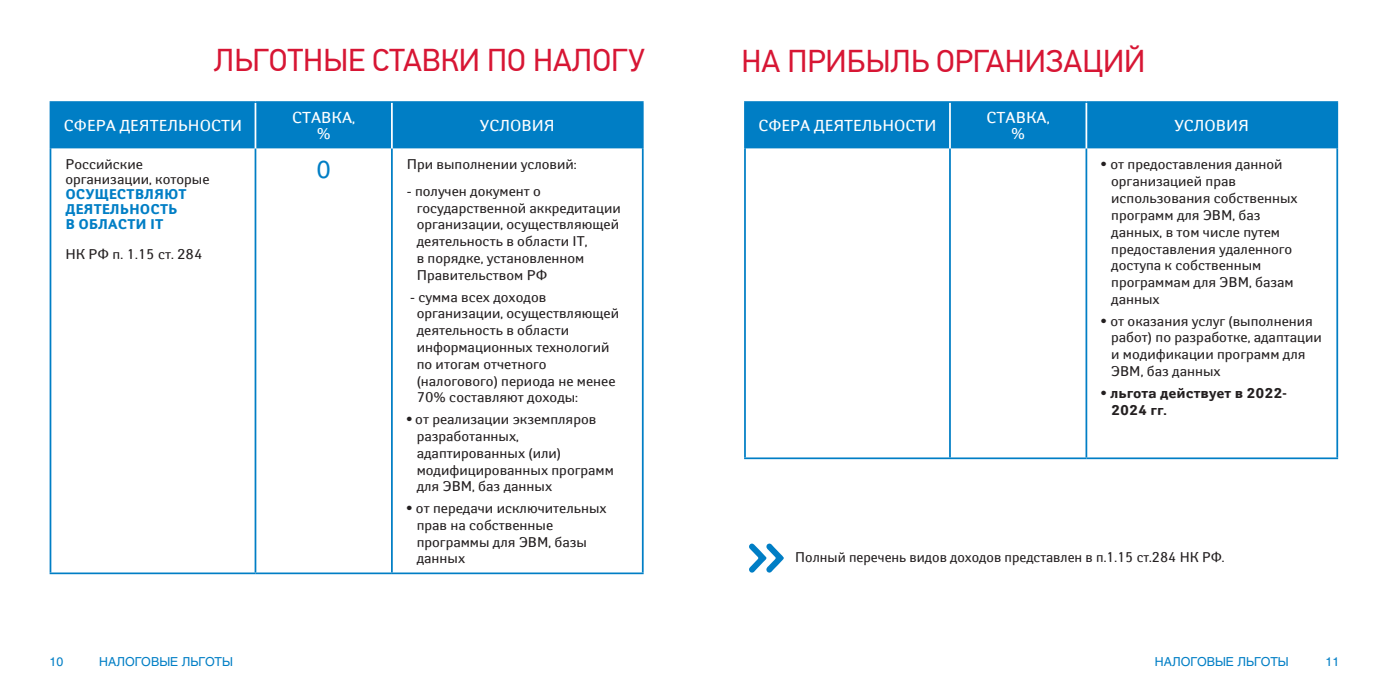
<style>
.page{position:relative;width:1389px;height:695px;background:#fff}
.page>*{position:absolute;margin:0;border:0;box-sizing:border-box;transform-origin:0 0}
.t1{font:31.5px "PF Din Text Pro";color:#d71634}
.Ставка_налога{font:24.5px "Helios C";color:#007ec5}
.Шапка_таблицы{font:15.75px/15.8px "Yanus C";color:#fff;text-align:center;scale:1.04 1}
.Основной_таблица{font:14px/16.8px "Yanus C";color:#231f20;scale:1.04 1}
.t2{font:700 14px/15px "Yanus C";color:#007ec5;scale:1.04 1}
.Основной_таблица-2{font:14px "Yanus C";color:#231f20}
.t3{font:700 14px/16.8px "Yanus C";color:#231f20;scale:1.04 1}
.t4{font:12.25px "Helios";color:#007ec5}
.s1{font-weight:400;color:#231f20}
.s2{font-family:"Helios C"}
.s3{font-family:"Helios C";font-weight:400}
</style>
<div class="page">
<div style="left:51px;top:103px;width:591px;height:46px;background:#007ec5"></div>
<svg style="left:51px;top:149px;width:591px;height:423px"></svg>
<hr style="left:50px;top:101px;width:205px;height:2px;background:#007ec5">
<hr style="left:255px;top:101px;width:137px;height:2px;background:#007ec5">
<hr style="left:392px;top:101px;width:252px;height:2px;background:#007ec5">
<hr style="left:50px;top:103px;width:1px;height:46px;background:#007ec5">
<hr style="left:642px;top:103px;width:2px;height:46px;background:#007ec5">
<hr style="left:255px;top:103px;width:1px;height:46px;background:#fff">
<hr style="left:391px;top:103px;width:2px;height:46px;background:#fff">
<hr style="left:50px;top:149px;width:1px;height:423px;background:#007ec5">
<hr style="left:255px;top:149px;width:1px;height:423px;background:#007ec5">
<hr style="left:391px;top:149px;width:2px;height:423px;background:#007ec5">
<hr style="left:642px;top:149px;width:2px;height:423px;background:#007ec5">
<hr style="left:50px;top:572px;width:205px;height:2px;background:#007ec5">
<hr style="left:255px;top:572px;width:137px;height:2px;background:#007ec5">
<hr style="left:392px;top:572px;width:252px;height:2px;background:#007ec5">
<div style="left:746px;top:103px;width:590px;height:46px;background:#007ec5"></div>
<hr style="left:744px;top:101px;width:206px;height:2px;background:#007ec5">
<hr style="left:950px;top:101px;width:136px;height:2px;background:#007ec5">
<hr style="left:1086px;top:101px;width:252px;height:2px;background:#007ec5">
<hr style="left:744px;top:103px;width:2px;height:46px;background:#007ec5">
<hr style="left:1336px;top:103px;width:2px;height:46px;background:#007ec5">
<hr style="left:949px;top:103px;width:2px;height:46px;background:#fff">
<hr style="left:1086px;top:103px;width:1px;height:46px;background:#fff">
<hr style="left:744px;top:149px;width:2px;height:308px;background:#007ec5">
<hr style="left:949px;top:149px;width:2px;height:308px;background:#007ec5">
<hr style="left:1086px;top:149px;width:1px;height:308px;background:#007ec5">
<hr style="left:1336px;top:149px;width:2px;height:308px;background:#007ec5">
<hr style="left:744px;top:457px;width:206px;height:2px;background:#007ec5">
<hr style="left:950px;top:457px;width:136px;height:2px;background:#007ec5">
<hr style="left:1086px;top:457px;width:252px;height:2px;background:#007ec5">
<svg style="left:749px;top:543px;width:35px;height:30px"></svg>
<p class="t1" style="left:214px;top:41px;width:432px">ЛЬГОТНЫЕ СТАВКИ ПО НАЛОГУ</p>
<p class="Шапка_таблицы" style="left:64px;top:118px;width:173px">СФЕРА ДЕЯТЕЛЬНОСТИ</p>
<p class="Шапка_таблицы" style="left:292px;top:110px;width:62px">СТАВКА, %</p>
<p class="Шапка_таблицы" style="left:480px;top:118px;width:73px">УСЛОВИЯ</p>
<p class="t2" style="left:65px;top:157px;width:140px"><span class="s1">Российские организации, которые<br></span>ОСУЩЕСТВЛЯЮТ<br>ДЕЯТЕЛЬНОСТЬ<br>В ОБЛАСТИ IT</p>
<p class="Основной_таблица" style="left:65px;top:246px;width:133px">НК РФ п. 1.15 ст. 284</p>
<p class="Ставка_налога" style="left:317px;top:154px;width:15px">0</p>
<p class="Основной_таблица" style="left:407px;top:155px;width:165px">При выполнении условий:</p>
<p class="Основной_таблица" style="left:417px;top:182px;width:198px;text-indent:-10px"><span class="s2">-</span> получен документ о государственной аккредитации организации, осуществляющей деятельность в области IT,<br>в порядке, установленном<br>Правительством РФ</p>
<p class="Основной_таблица" style="left:417px;top:288px;width:196px;text-indent:-7px"><span class="s2">-</span> сумма всех доходов организации, осуществляющей деятельность в области информационных технологий по итогам отчетного (налогового) периода не менее<br>70% составляют доходы:</p>
<p class="Основной_таблица" style="left:417px;top:410px;width:191px;text-indent:-10px"><span class="s2">•</span> от реализации экземпляров разработанных, адаптированных (или) модифицированных программ для ЭВМ, баз данных</p>
<p class="Основной_таблица" style="left:417px;top:499px;width:184px;text-indent:-10px"><span class="s2">•</span> от передачи исключительных прав на собственные программы для ЭВМ, базы данных</p>
<p class="t1" style="left:742px;top:42px;width:405px">НА ПРИБЫЛЬ ОРГАНИЗАЦИЙ</p>
<p class="Шапка_таблицы" style="left:758px;top:118px;width:173px">СФЕРА ДЕЯТЕЛЬНОСТИ</p>
<p class="Шапка_таблицы" style="left:987px;top:110px;width:62px">СТАВКА, %</p>
<p class="Шапка_таблицы" style="left:1174px;top:118px;width:73px">УСЛОВИЯ</p>
<p class="Основной_таблица" style="left:1111px;top:156px;width:181px;text-indent:-10px"><span class="s2">•</span> от предоставления данной организацией прав использования собственных программ для ЭВМ, баз данных, в том числе путем предоставления удаленного доступа к собственным программам для ЭВМ, базам данных</p>
<p class="Основной_таблица" style="left:1111px;top:312px;width:204px;text-indent:-10px"><span class="s2">•</span> от оказания услуг (выполнения работ) по разработке, адаптации и модификации программ для<br>ЭВМ, баз данных</p>
<p class="t3" style="left:1111px;top:385px;width:170px;text-indent:-10px"><span class="s3">•</span> льгота действует в 2022-<br>2024 гг.</p>
<p class="Основной_таблица-2" style="left:795px;top:548px;width:431px">Полный перечень видов доходов представлен в п.1.15 ст.284 НК РФ.</p>
<p class="t4" style="left:50px;top:654px;width:15px">10</p>
<p class="t4" style="left:99px;top:654px;width:135px">НАЛОГОВЫЕ ЛЬГОТЫ</p>
<p class="t4" style="left:1155px;top:654px;width:135px">НАЛОГОВЫЕ ЛЬГОТЫ</p>
<p class="t4" style="left:1326px;top:654px;width:15px">11</p>
</div>
